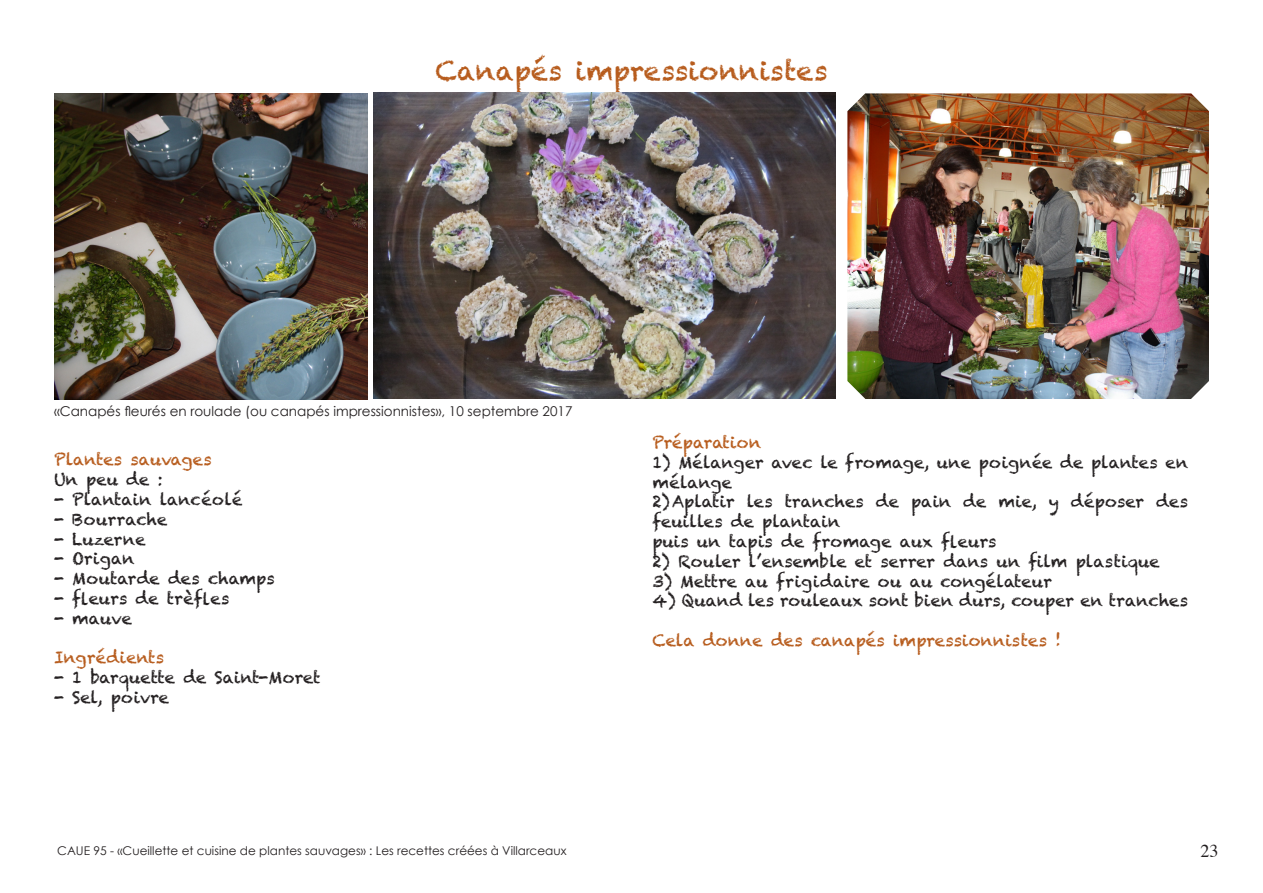
<style>
.page{position:relative;width:1263px;height:893px;background:#fff}
.page>*{position:absolute;margin:0;border:0;box-sizing:border-box;transform-origin:0 0}
.titre_recette_automn{font:27px "Chalkduster";color:#b75c1d}
.t1{font:18px "Times";color:#231f20}
.recette_courant{font:16.5px/19.8px "Chalkduster";color:#231f20}
.préparation_automne{font:16.5px "Chalkduster";color:#b75c1d}
.légende_photo{font:13.5px "Century Gothic";color:#231f20}
.t2{font:12px "Century Gothic";color:#231f20}
</style>
<div class="page">
<img style="left:374px;top:93px;width:462px;height:306px">
<img style="left:847px;top:93px;width:362px;height:306px">
<img style="left:54px;top:94px;width:313px;height:305px">
<p class="titre_recette_automn" style="left:435px;top:55px;width:394px">Canapés impressionnistes</p>
<p class="légende_photo" style="left:54px;top:403px;width:520px">«Canapés fleurés en roulade (ou canapés impressionnistes», 10 septembre 2017</p>
<p class="préparation_automne" style="left:54px;top:450px;width:159px">Plantes sauvages</p>
<p class="recette_courant" style="left:54px;top:469px;width:110px">Un peu de :</p>
<p class="recette_courant" style="left:54px;top:489px;width:190px">- Plantain lancéolé</p>
<p class="recette_courant" style="left:54px;top:509px;width:115px">- Bourrache</p>
<p class="recette_courant" style="left:54px;top:529px;width:93px">- Luzerne</p>
<p class="recette_courant" style="left:54px;top:549px;width:82px">- Origan</p>
<p class="recette_courant" style="left:54px;top:568px;width:222px">- Moutarde des champs</p>
<p class="recette_courant" style="left:54px;top:588px;width:177px">- fleurs de trèfles</p>
<p class="recette_courant" style="left:54px;top:608px;width:79px">- mauve</p>
<p class="préparation_automne" style="left:54px;top:648px;width:112px">Ingrédients</p>
<p class="recette_courant" style="left:54px;top:667px;width:268px">- 1 barquette de Saint-Moret</p>
<p class="recette_courant" style="left:54px;top:687px;width:117px">- Sel, poivre</p>
<p class="préparation_automne" style="left:652px;top:433px;width:110px">Préparation</p>
<p class="recette_courant" style="left:652px;top:452px;width:537px">1) Mélanger avec le fromage, une poignée de plantes en mélange</p>
<p class="recette_courant" style="left:652px;top:492px;width:537px">2) Aplatir les tranches de pain de mie, y déposer des feuilles de plantain</p>
<p class="recette_courant" style="left:652px;top:531px;width:346px">puis un tapis de fromage aux fleurs</p>
<p class="recette_courant" style="left:652px;top:551px;width:509px">2) Rouler l’ensemble et serrer dans un film plastique</p>
<p class="recette_courant" style="left:652px;top:571px;width:401px">3) Mettre au frigidaire ou au congélateur</p>
<p class="recette_courant" style="left:652px;top:591px;width:537px">4) Quand les rouleaux sont bien durs, couper en tranches</p>
<p class="préparation_automne" style="left:652px;top:631px;width:410px">Cela donne des canapés impressionnistes !</p>
<p class="t2" style="left:57px;top:844px;width:511px">CAUE 95 - «Cueillette et cuisine de plantes sauvages» : Les recettes créées à Villarceaux</p>
<p class="t1" style="left:1200px;top:834px;width:19px">23</p>
</div>
